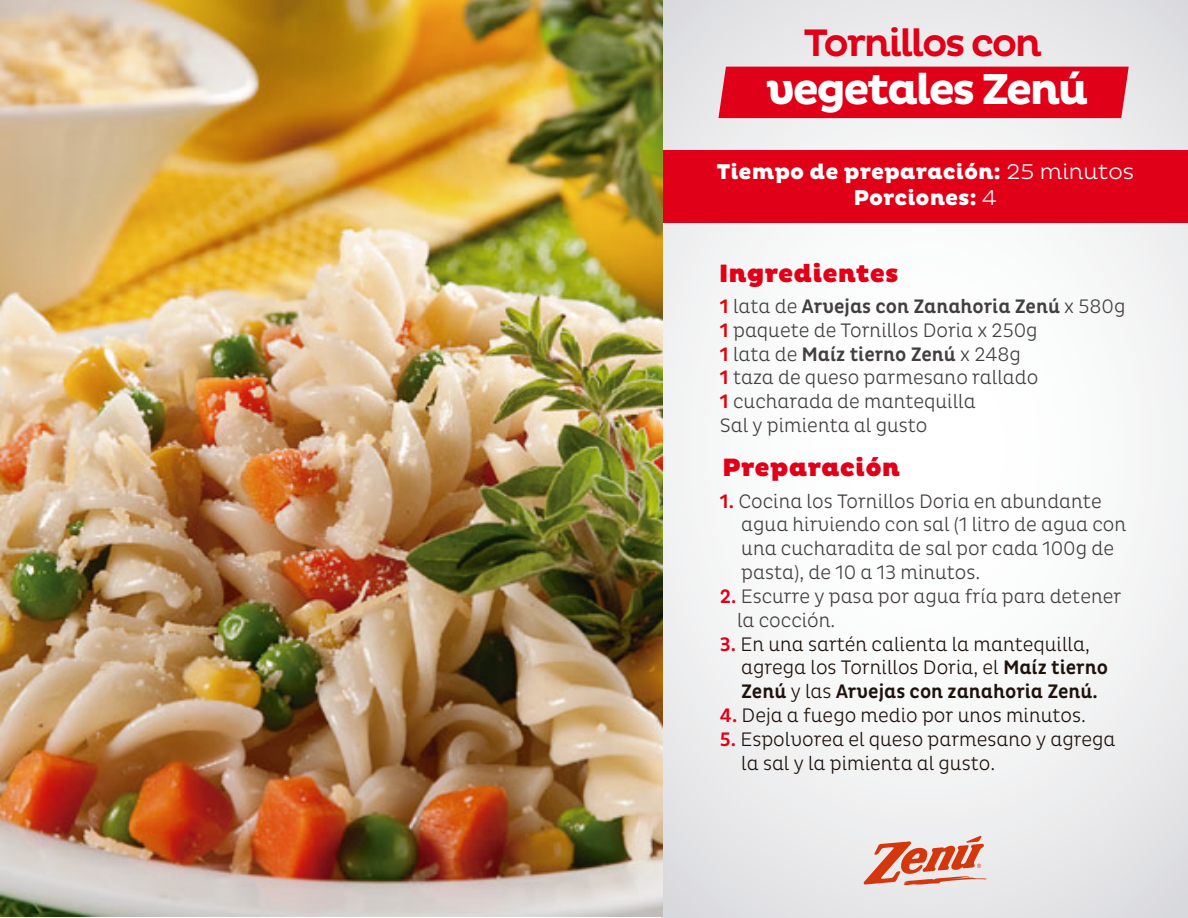
<style>
.page{position:relative;width:1188px;height:918px;background:#fff}
.page>*{position:absolute;margin:0;border:0;box-sizing:border-box;transform-origin:0 0}
.t1{font:700 43.95px "Pluto";letter-spacing:-.06em;color:#fff}
.t2{font:500 39px "Pluto";letter-spacing:-.06em;color:#e00017}
.t3{font:900 25.5px "Pluto";color:#e00017}
.t4{font:800 21.75px/25.8px "Pluto";color:#fff;text-align:center}
.t5{font:300 19.8px/23.9px "Pluto Cond";color:#433f40}
.t6{font:300 19.8px/23.9px "Pluto Cond";color:#1e120d}
.s1{font-weight:300}
.s2{font-weight:500;color:#e00109}
.s3{font-weight:500}
.s4{font-weight:500;color:#e00017}
</style>
<div class="page">
<svg style="left:661px;top:0;width:527px;height:918px"></svg>
<div style="left:663px;top:150px;width:525px;height:72px;background:#e00017"></div>
<svg style="left:863px;top:835px;width:124px;height:50px;background:#e2a697"></svg>
<div style="left:718px;top:67px;width:411px;height:51px;background:#e00017"></div>
<img style="left:0;top:0;width:663px;height:917px">
<h2 class="t2" style="left:803px;top:21px;width:240px">Tornillos con</h2>
<h1 class="t1" style="left:766px;top:64px;width:324px">vegetales Zenú</h1>
<p class="t4" style="left:716px;top:159px;width:419px">Tiempo de preparación: <span class="s1">25 minutos<br></span>Porciones: <span class="s1">4</span></p>
<p class="t3" style="left:719px;top:259px;width:181px">Ingredientes</p>
<p class="t5" style="left:720px;top:294px;width:407px"><span class="s2">1</span> lata de <span class="s3">Arvejas con Zanahoria Zenú</span> x 580g<br><span class="s2">1</span> paquete de Tornillos Doria x 250g<br><span class="s2">1</span> lata de <span class="s3">Maíz tierno Zenú</span> x 248g<br><span class="s2">1</span> taza de queso parmesano rallado<br><span class="s2">1</span> cucharada de mantequilla<br>Sal y pimienta al gusto</p>
<p class="t3" style="left:722px;top:452px;width:179px">Preparación</p>
<p class="t5" style="left:741px;top:489px;width:386px;text-indent:-21px"><span class="s2">1.</span> Cocina los Tornillos Doria en abundante agua hirviendo con sal (1 litro de agua con una cucharadita de sal por cada 100g de pasta), de 10 a 13 minutos.</p>
<p class="t5" style="left:737px;top:584px;width:386px;text-indent:-17px"><span class="s4">2.</span> Escurre y pasa por agua fría para detener la cocción.</p>
<p class="t6" style="left:741px;top:632px;width:368px;text-indent:-21px"><span class="s4">3.</span> En una sartén calienta la mantequilla, agrega los Tornillos Doria, el <span class="s3">Maíz tierno<br>Zenú</span> y las <span class="s3">Arvejas con zanahoria Zenú.</span></p>
<p class="t6" style="left:720px;top:704px;width:368px"><span class="s4">4.</span> Deja a fuego medio por unos minutos.</p>
<p class="t6" style="left:741px;top:728px;width:376px;text-indent:-21px"><span class="s4">5.</span> Espolvorea el queso parmesano y agrega la sal y la pimienta al gusto.</p>
</div>
